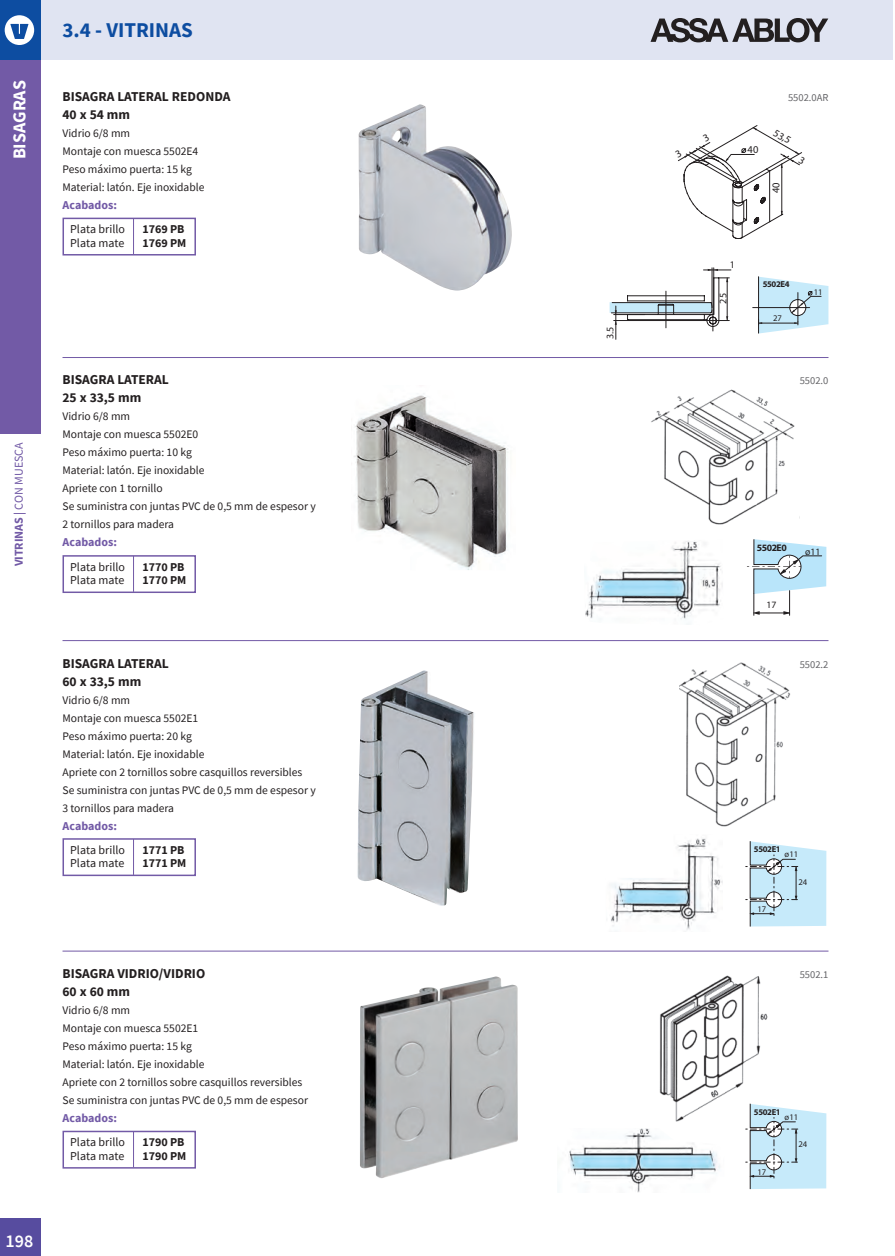
<style>
.page{position:relative;width:895px;height:1256px;background:#fff}
.page>*{position:absolute;margin:0;border:0;box-sizing:border-box;transform-origin:0 0}
.t1{font:700 21px "Source Sans Pro";color:#0d4da1}
.t2{font:700 18px "Source Sans Pro";color:#fff}
.t3{font:600 18px "Source Sans Pro";color:#fff}
.t4{font:700 13.5px/18px "Source Sans Pro";color:#231f20}
.t5{font:12px/13.5px "Source Sans Pro";color:#231f20}
.t6{font:700 12px/13.5px "Source Sans Pro";color:#231f20}
.t7{font:700 12px "Source Sans Pro";color:#725aa6}
.t8{font:12px "Source Sans Pro";letter-spacing:-.01em;color:#725aa6}
.t9{font:11.55px/18px "Source Sans Pro";color:#231f20}
.t10{font:10.5px "Source Sans Pro";color:#636366}
.t11{font:10.5px "Myriad Pro";color:#231f20}
.t12{font:10.05px "Myriad Pro";color:#231f20}
.t13{font:700 9.75px "Myriad Pro";letter-spacing:-.04em;color:#231f20}
.t14{font:9.75px "Myriad Pro";color:#231f20}
.t15{font:8.7px "Myriad Pro";color:#231f20}
.t16{font:700 8.7px "Myriad Pro";letter-spacing:-.04em;color:#231f20}
.s1{font-weight:700}
.s2{font-weight:600}
</style>
<div class="page">
<div style="left:0;top:0;width:40px;height:434px;background:#725aa6"></div>
<div style="left:40px;top:0;width:852px;height:60px;background:#e0e4f2"></div>
<div style="left:0;top:1218px;width:40px;height:38px;background:#574c9f"></div>
<div style="left:0;top:0;width:40px;height:60px;background:#0d4da1"></div>
<svg style="left:5px;top:15px;width:29px;height:30px"></svg>
<div style="left:62px;top:218px;width:134px;height:38px;border:2px solid #725aa6"></div>
<hr style="left:133px;top:218px;width:1px;height:36px;background:#725aa6">
<div style="left:62px;top:555px;width:134px;height:38px;border:2px solid #725aa6"></div>
<hr style="left:133px;top:556px;width:1px;height:36px;background:#725aa6">
<div style="left:62px;top:838px;width:134px;height:38px;border:2px solid #725aa6"></div>
<hr style="left:133px;top:839px;width:1px;height:36px;background:#725aa6">
<div style="left:62px;top:1131px;width:134px;height:38px;border:2px solid #725aa6"></div>
<hr style="left:133px;top:1132px;width:1px;height:35px;background:#725aa6">
<hr style="left:62px;top:357px;width:766px;height:1px;background:#725aa6">
<hr style="left:62px;top:640px;width:766px;height:1px;background:#725aa6">
<hr style="left:62px;top:951px;width:766px;height:1px;background:#725aa6">
<svg style="left:650px;top:18px;width:178px;height:24px"></svg>
<img style="left:358px;top:104px;width:154px;height:187px">
<img style="left:585px;top:541px;width:138px;height:78px">
<img style="left:651px;top:389px;width:144px;height:136px">
<svg style="left:747px;top:539px;width:79px;height:77px"></svg>
<img style="left:354px;top:393px;width:154px;height:177px">
<div style="left:351px;top:554px;width:58px;height:27px;background:#fff"></div>
<svg style="left:609px;top:267px;width:123px;height:73px"></svg>
<hr style="left:613px;top:320px;width:89px;height:1px;background:#231f20">
<hr style="left:613px;top:314px;width:31px;height:1px;background:#231f20">
<svg style="left:752px;top:276px;width:76px;height:58px"></svg>
<img style="left:659px;top:975px;width:109px;height:147px">
<img style="left:569px;top:1128px;width:151px;height:65px">
<svg style="left:745px;top:1104px;width:81px;height:85px"></svg>
<img style="left:679px;top:662px;width:111px;height:165px">
<div style="left:784px;top:773px;width:28px;height:42px;background:#fff"></div>
<img style="left:611px;top:838px;width:111px;height:92px">
<svg style="left:745px;top:841px;width:81px;height:86px"></svg>
<img style="left:357px;top:670px;width:117px;height:236px">
<img style="left:360px;top:976px;width:158px;height:202px">
<svg style="left:678px;top:125px;width:124px;height:114px"></svg>
<h2 class="t2" style="left:7px;top:159px;width:81px;rotate:-90deg">BISAGRAS</h2>
<h1 class="t1" style="left:62px;top:16px;width:132px">3.4 - VITRINAS</h1>
<p class="t4" style="left:62px;top:87px;width:169px">BISAGRA LATERAL REDONDA<br>40 x 54 mm</p>
<p class="t9" style="left:62px;top:124px;width:143px">Vidrio 6/8 mm<br>Montaje con muesca 5502E4<br>Peso máximo puerta: 15 kg<br>Material: latón. Eje inoxidable</p>
<p class="t7" style="left:62px;top:197px;width:56px">Acabados:</p>
<p class="t5" style="left:70px;top:223px;width:56px">Plata brillo<br>Plata mate</p>
<p class="t6" style="left:142px;top:222px;width:46px">1769 PB<br>1769 PM</p>
<p class="t8" style="left:11px;top:566px;width:125px;rotate:-90deg"><span class="s1">VITRINAS</span> <span class="s2">|</span> CON MUESCA</p>
<p class="t4" style="left:62px;top:370px;width:108px">BISAGRA LATERAL<br>25 x 33,5 mm</p>
<p class="t9" style="left:62px;top:407px;width:255px">Vidrio 6/8 mm<br>Montaje con muesca 5502E0<br>Peso máximo puerta: 10 kg<br>Material: latón. Eje inoxidable<br>Apriete con 1 tornillo<br>Se suministra con juntas PVC de 0,5 mm de espesor y<br>2 tornillos para madera</p>
<p class="t7" style="left:62px;top:534px;width:56px">Acabados:</p>
<p class="t5" style="left:70px;top:560px;width:56px">Plata brillo<br>Plata mate</p>
<p class="t6" style="left:142px;top:560px;width:46px">1770 PB<br>1770 PM</p>
<p class="t4" style="left:62px;top:654px;width:108px">BISAGRA LATERAL<br>60 x 33,5 mm</p>
<p class="t9" style="left:62px;top:691px;width:255px">Vidrio 6/8 mm<br>Montaje con muesca 5502E1<br>Peso máximo puerta: 20 kg<br>Material: latón. Eje inoxidable<br>Apriete con 2 tornillos sobre casquillos reversibles<br>Se suministra con juntas PVC de 0,5 mm de espesor y<br>3 tornillos para madera</p>
<p class="t7" style="left:62px;top:818px;width:56px">Acabados:</p>
<p class="t5" style="left:70px;top:843px;width:56px">Plata brillo<br>Plata mate</p>
<p class="t6" style="left:142px;top:843px;width:46px">1771 PB<br>1771 PM</p>
<p class="t4" style="left:62px;top:964px;width:144px">BISAGRA VIDRIO/VIDRIO<br>60 x 60 mm</p>
<p class="t9" style="left:62px;top:1001px;width:247px">Vidrio 6/8 mm<br>Montaje con muesca 5502E1<br>Peso máximo puerta: 15 kg<br>Material: latón. Eje inoxidable<br>Apriete con 2 tornillos sobre casquillos reversibles Se suministra con juntas PVC de 0,5 mm de espesor</p>
<p class="t7" style="left:62px;top:1110px;width:56px">Acabados:</p>
<p class="t5" style="left:70px;top:1136px;width:56px">Plata brillo<br>Plata mate</p>
<p class="t6" style="left:142px;top:1136px;width:46px">1790 PB<br>1790 PM</p>
<h2 class="t3" style="left:6px;top:1229px;width:29px">198</h2>
<p class="t12" style="left:604px;top:339px;width:14px;rotate:-90deg">3.5</p>
<p class="t11" style="left:747px;top:143px;width:12px">40</p>
<p class="t10" style="left:787px;top:90px;width:42px">5502.0AR</p>
<p class="t11" style="left:777px;top:126px;width:20px;rotate:31deg">53,5</p>
<p class="t11" style="left:769px;top:193px;width:12px;rotate:-90deg">40</p>
<p class="t12" style="left:729px;top:258px;width:7px">1</p>
<p class="t12" style="left:716px;top:304px;width:12px;rotate:-90deg">25</p>
<p class="t16" style="left:762px;top:279px;width:28px">5502E4</p>
<p class="t15" style="left:772px;top:313px;width:10px">27</p>
<p class="t15" style="left:813px;top:287px;width:10px">11</p>
<p class="t10" style="left:799px;top:374px;width:30px">5502.0</p>
<p class="t13" style="left:756px;top:541px;width:32px">5502E0</p>
<p class="t14" style="left:766px;top:599px;width:11px">17</p>
<p class="t14" style="left:804px;top:545px;width:17px">ø11</p>
<p class="t10" style="left:799px;top:657px;width:30px">5502.2</p>
<p class="t16" style="left:753px;top:843px;width:28px">5502E1</p>
<p class="t15" style="left:784px;top:849px;width:15px">ø11</p>
<p class="t15" style="left:757px;top:904px;width:10px">17</p>
<p class="t15" style="left:798px;top:877px;width:10px">24</p>
<p class="t10" style="left:799px;top:968px;width:30px">5502.1</p>
<p class="t16" style="left:753px;top:1106px;width:28px">5502E1</p>
<p class="t15" style="left:784px;top:1112px;width:15px">ø11</p>
<p class="t15" style="left:757px;top:1167px;width:10px">17</p>
<p class="t15" style="left:798px;top:1139px;width:10px">24</p>
</div>
